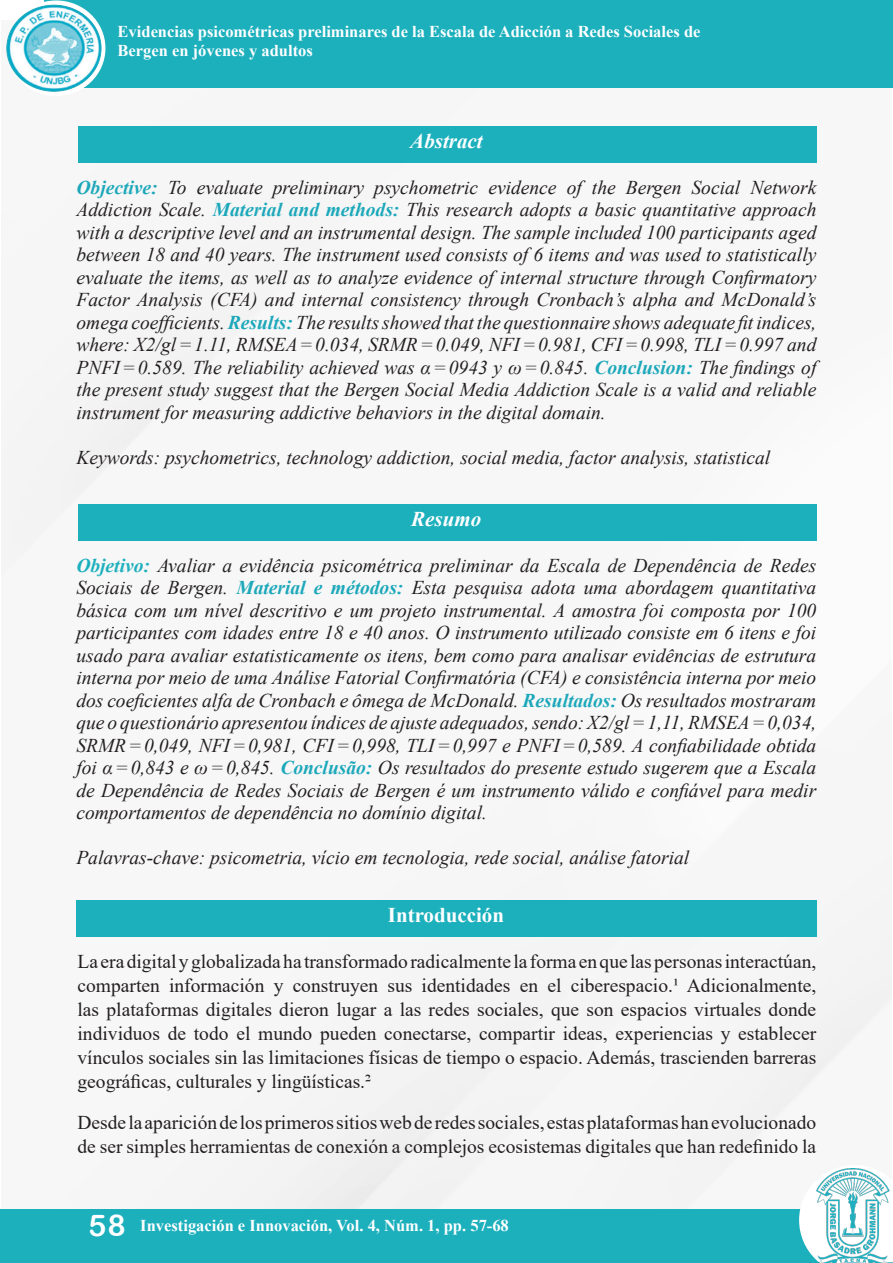
<style>
.page{position:relative;width:893px;height:1263px;background:#fff}
.page>*{position:absolute;margin:0;border:0;box-sizing:border-box;transform-origin:0 0}
.t1{font:italic 700 21px "Times New Roman";color:#fff}
.t2{font:700 21px "Times New Roman";color:#fff}
.t3{font:italic 19.5px/22.5px "Times New Roman";color:#231f20;text-align:justify}
.t4{font:19.5px/24px "Times New Roman";color:#231f20;text-align:justify}
.t5{font:700 16.5px/19.8px "Times New Roman";color:#fff}
.s1{font-weight:700;color:#1ca8ba}
.s2{font-weight:700;color:#1cb0bd}
.s3{font-family:"Arial Rounded MT Bold";font-weight:400;font-size:30px}
</style>
<div class="page">
<img style="left:1px;top:41px;width:891px;height:1168px">
<div style="left:0;top:1209px;width:870px;height:54px;background:#1cb0bd"></div>
<svg style="left:799px;top:1165px;width:93px;height:87px"></svg>
<div style="left:44px;top:0;width:848px;height:88px;background:#1cb0bd"></div>
<svg style="left:7px;top:0;width:98px;height:96px"></svg>
<img style="left:7px;top:5px;width:94px;height:86px">
<img style="left:809px;top:1168px;width:84px;height:95px">
<div style="left:78px;top:126px;width:739px;height:36px;background:#1cb0bd"></div>
<div style="left:78px;top:504px;width:738px;height:36px;background:#1cb0bd"></div>
<div style="left:76px;top:900px;width:740px;height:36px;background:#1cb0bd"></div>
<p class="t5" style="left:118px;top:21px;width:584px">Evidencias psicométricas preliminares de la Escala de Adicción a Redes Sociales de<br>Bergen en jóvenes y adultos</p>
<p class="t1" style="left:410px;top:127px;width:74px">Abstract</p>
<p class="t3" style="left:77px;top:175px;width:741px"><span class="s1">Objective:</span> To evaluate preliminary psychometric evidence of the Bergen Social Network Addiction Scale. <span class="s1">Material and methods:</span> This research adopts a basic quantitative approach with a descriptive level and an instrumental design. The sample included 100 participants aged between 18 and 40 years. The instrument used consists of 6 items and was used to statistically evaluate the items, as well as to analyze evidence of internal structure through Confirmatory Factor Analysis (CFA) and internal consistency through Cronbach’s alpha and McDonald’s omega coefficients. <span class="s1">Results:</span> The results showed that the questionnaire shows adequate fit indices, where: X2/gl=1.11, RMSEA=0.034, SRMR=0.049, NFI=0.981, CFI=0.998, TLI=0.997 and PNFI=0.589. The reliability achieved was α=0943 y ω=0.845. <span class="s1">Conclusion:</span> The findings of the present study suggest that the Bergen Social Media Addiction Scale is a valid and reliable instrument for measuring addictive behaviors in the digital domain.</p>
<p class="t3" style="left:77px;top:445px;width:695px">Keywords: psychometrics, technology addiction, social media, factor analysis, statistical</p>
<p class="t1" style="left:411px;top:505px;width:72px">Resumo</p>
<p class="t3" style="left:76px;top:553px;width:741px"><span class="s2">Objetivo:</span> Avaliar a evidência psicométrica preliminar da Escala de Dependência de Redes Sociais de Bergen. <span class="s1">Material e métodos:</span> Esta pesquisa adota uma abordagem quantitativa básica com um nível descritivo e um projeto instrumental. A amostra foi composta por 100 participantes com idades entre 18 e 40 anos. O instrumento utilizado consiste em 6 itens e foi usado para avaliar estatisticamente os itens, bem como para analisar evidências de estrutura interna por meio de uma Análise Fatorial Confirmatória (CFA) e consistência interna por meio dos coeficientes alfa de Cronbach e ômega de McDonald. <span class="s1">Resultados:</span> Os resultados mostraram que o questionário apresentou índices de ajuste adequados, sendo: X2/gl=1,11, RMSEA=0,034, SRMR=0,049, NFI=0,981, CFI=0,998, TLI=0,997 e PNFI=0,589. A confiabilidade obtida foi α=0,843 e ω=0,845. <span class="s1">Conclusão:</span> Os resultados do presente estudo sugerem que a Escala de Dependência de Redes Sociais de Bergen é um instrumento válido e confiável para medir comportamentos de dependência no domínio digital.</p>
<p class="t3" style="left:76px;top:846px;width:614px">Palavras-chave: psicometria, vício em tecnologia, rede social, análise fatorial</p>
<p class="t2" style="left:388px;top:900px;width:118px">Introducción</p>
<p class="t4" style="left:78px;top:948px;width:740px">La era digital y globalizada ha transformado radicalmente la forma en que las personas interactúan, comparten información y construyen sus identidades en el ciberespacio.1 Adicionalmente, las plataformas digitales dieron lugar a las redes sociales, que son espacios virtuales donde individuos de todo el mundo pueden conectarse, compartir ideas, experiencias y establecer vínculos sociales sin las limitaciones físicas de tiempo o espacio. Además, trascienden barreras geográficas, culturales y lingüísticas.2</p>
<p class="t4" style="left:78px;top:1109px;width:740px">Desde la aparición de los primeros sitios web de redes sociales, estas plataformas han evolucionado de ser simples herramientas de conexión a complejos ecosistemas digitales que han redefinido la</p>
<p class="t5" style="left:89px;top:1215px;width:422px"><span class="s3">58</span> Investigación e Innovación, Vol. 4, Núm. 1, pp. 57-68</p>
</div>
